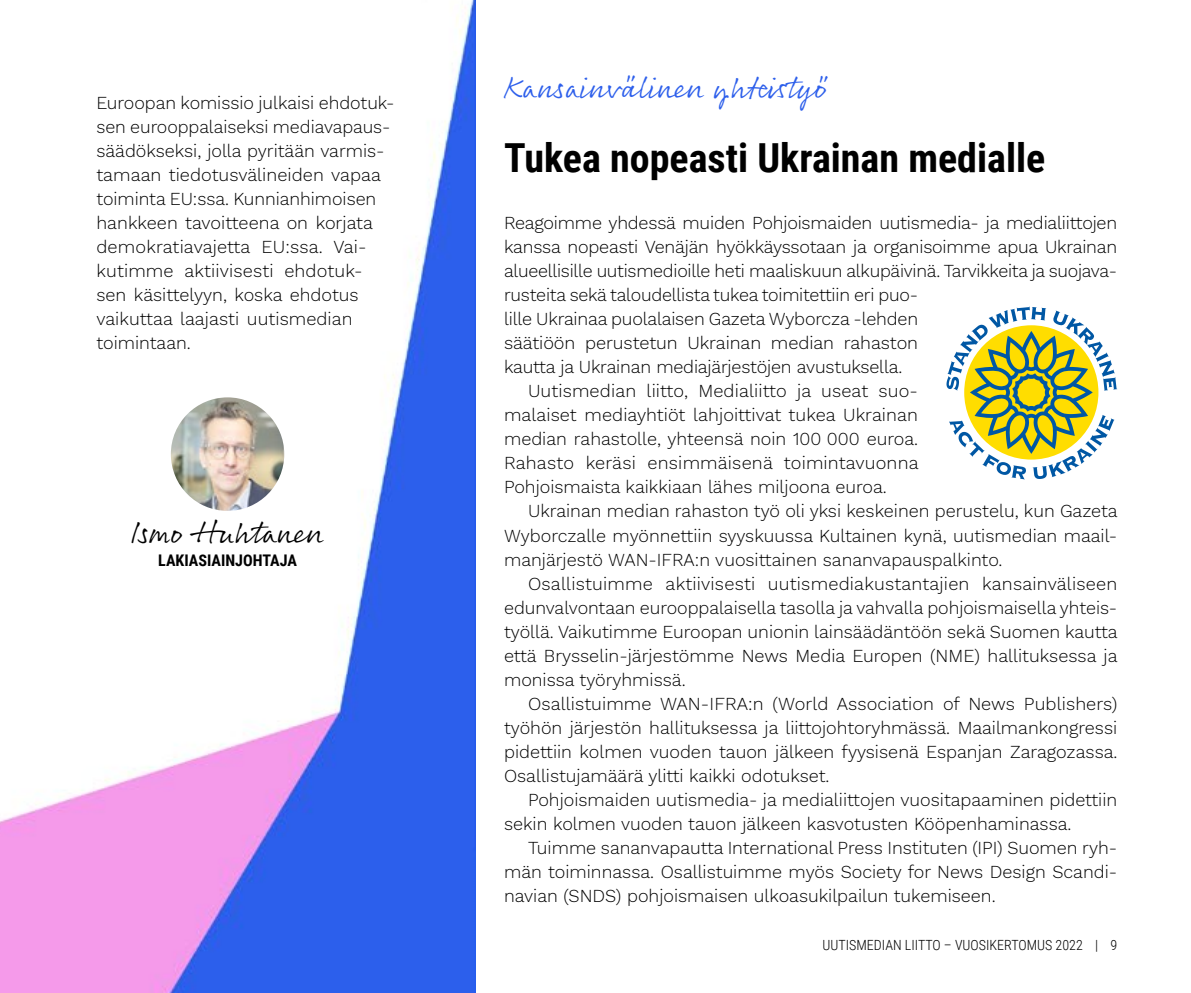
<style>
.page{position:relative;width:1191px;height:993px;background:#fff}
.page>*{position:absolute;margin:0;border:0;box-sizing:border-box;transform-origin:0 0}
.t1{font:700 40px "Roboto Condensed";color:#000}
.t2{font:32px "Rollerscript Smooth";color:#2d5feb}
.t3{font:32px "Rollerscript Smooth";color:#000}
.t4{font:300 18px/24px "Work Sans";color:#000}
.t5{font:700 16px "Roboto Condensed";color:#000}
.t6{font:300 14px "Roboto Condensed";color:#000}
</style>
<div class="page">
<img style="left:0;top:0;width:476px;height:992px">
<div style="left:0;top:0;width:420px;height:142px;background:#fff"></div>
<img style="left:171px;top:397px;width:113px;height:113px;border-radius:57px">
<svg style="left:946px;top:306px;width:171px;height:173px"></svg>
<p class="t4" style="left:96px;top:90px;width:300px">Euroopan komissio julkaisi ehdotuk&shy;sen eurooppalaiseksi mediavapaus&shy;säädökseksi, jolla pyritään varmis&shy;tamaan tiedotusvälineiden vapaa toiminta EU:ssa. Kunnianhimoisen hankkeen tavoitteena on korjata demokratiavajetta EU:ssa. Vai&shy;kutimme aktiivisesti ehdotuk&shy;sen käsittelyyn, koska ehdotus vaikuttaa laajasti uutismedian toimintaan.</p>
<h2 class="t3" style="left:131px;top:511px;width:194px">Ismo Huhtanen</h2>
<p class="t5" style="left:158px;top:548px;width:140px">LAKIASIAINJOHTAJA</p>
<h2 class="t2" style="left:504px;top:67px;width:325px">Kansainvälinen yhteistyö</h2>
<h1 class="t1" style="left:504px;top:129px;width:543px">Tukea nopeasti Ukrainan medialle</h1>
<p class="t4" style="left:504px;top:210px;width:614px">Reagoimme yhdessä muiden Pohjoismaiden uutismedia- ja medialiittojen</p>
<p class="t4" style="left:504px;top:234px;width:614px">kanssa nopeasti Venäjän hyökkäyssotaan ja organisoimme apua Ukrainan</p>
<p class="t4" style="left:504px;top:258px;width:614px">alueellisille uutismedioille heti maaliskuun alkupäivinä. Tarvikkeita ja suojava-</p>
<p class="t4" style="left:504px;top:282px;width:415px">rusteita sekä taloudellista tukea toimitettiin eri puo-</p>
<p class="t4" style="left:504px;top:306px;width:415px">lille Ukrainaa puolalaisen Gazeta Wyborcza -lehden</p>
<p class="t4" style="left:504px;top:330px;width:415px">säätiöön perustetun Ukrainan median rahaston</p>
<p class="t4" style="left:504px;top:354px;width:400px">kautta ja Ukrainan mediajärjestöjen avustuksella.</p>
<p class="t4" style="left:528px;top:378px;width:391px">Uutismedian liitto, Medialiitto ja useat suo-</p>
<p class="t4" style="left:504px;top:402px;width:415px">malaiset mediayhtiöt lahjoittivat tukea Ukrainan</p>
<p class="t4" style="left:504px;top:426px;width:415px">median rahastolle, yhteensä noin 100 000 euroa.</p>
<p class="t4" style="left:504px;top:450px;width:416px">Rahasto keräsi ensimmäisenä toimintavuonna</p>
<p class="t4" style="left:504px;top:474px;width:384px">Pohjoismaista kaikkiaan lähes miljoona euroa.</p>
<p class="t4" style="left:528px;top:498px;width:591px">Ukrainan median rahaston työ oli yksi keskeinen perustelu, kun Gazeta</p>
<p class="t4" style="left:504px;top:522px;width:614px">Wyborczalle myönnettiin syyskuussa Kultainen kynä, uutismedian maail-</p>
<p class="t4" style="left:504px;top:546px;width:500px">manjärjestö WAN-IFRA:n vuosittainen sananvapauspalkinto.</p>
<p class="t4" style="left:528px;top:570px;width:591px">Osallistuimme aktiivisesti uutismediakustantajien kansainväliseen</p>
<p class="t4" style="left:504px;top:594px;width:614px">edunvalvontaan eurooppalaisella tasolla ja vahvalla pohjoismaisella yhteis-</p>
<p class="t4" style="left:504px;top:618px;width:615px">työllä. Vaikutimme Euroopan unionin lainsäädäntöön sekä Suomen kautta</p>
<p class="t4" style="left:504px;top:642px;width:615px">että Brysselin-järjestömme News Media Europen (NME) hallituksessa ja</p>
<p class="t4" style="left:504px;top:666px;width:183px">monissa työryhmissä.</p>
<p class="t4" style="left:528px;top:690px;width:590px">Osallistuimme WAN-IFRA:n (World Association of News Publishers)</p>
<p class="t4" style="left:504px;top:714px;width:615px">työhön järjestön hallituksessa ja liittojohtoryhmässä. Maailmankongressi</p>
<p class="t4" style="left:504px;top:738px;width:615px">pidettiin kolmen vuoden tauon jälkeen fyysisenä Espanjan Zaragozassa.</p>
<p class="t4" style="left:504px;top:762px;width:327px">Osallistujamäärä ylitti kaikki odotukset.</p>
<p class="t4" style="left:528px;top:786px;width:590px">Pohjoismaiden uutismedia- ja medialiittojen vuositapaaminen pidettiin</p>
<p class="t4" style="left:504px;top:810px;width:569px">sekin kolmen vuoden tauon jälkeen kasvotusten Kööpenhaminassa.</p>
<p class="t4" style="left:528px;top:834px;width:590px">Tuimme sananvapautta International Press Instituten (IPI) Suomen ryh-</p>
<p class="t4" style="left:504px;top:858px;width:615px">män toiminnassa. Osallistuimme myös Society for News Design Scandi-</p>
<p class="t4" style="left:504px;top:882px;width:493px">navian (SNDS) pohjoismaisen ulkoasukilpailun tukemiseen.</p>
<p class="t6" style="left:822px;top:934px;width:296px">UUTISMEDIAN LIITTO – VUOSIKERTOMUS 2022 | 9</p>
</div>
